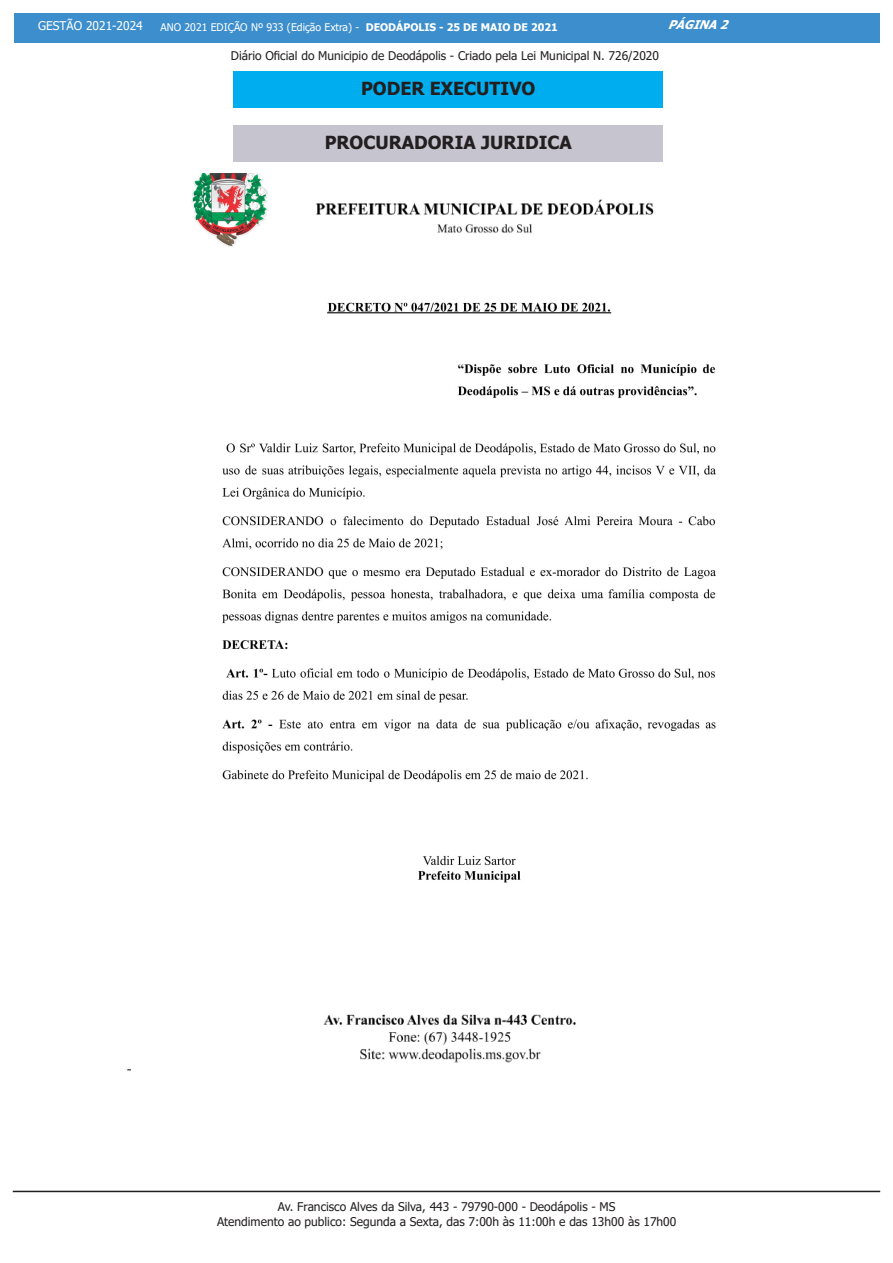
<style>
.page{position:relative;width:893px;height:1263px;background:#fff}
.page>*{position:absolute;margin:0;border:0;box-sizing:border-box;transform-origin:0 0}
.t1{font:700 18px "Tahoma";color:#231f20}
.t2{font:16.5px "Calibri";color:#231f20}
.t3{font:12px/14.4px "Tahoma";color:#231f20;text-align:center}
.t4{font:12px "Tahoma";color:#fff}
.t5{font:italic 700 12px "Tahoma";color:#fff}
.t6{font:10.5px "Tahoma";color:#fff}
.s1{font-weight:700}
</style>
<div class="page">
<div style="left:14px;top:14px;width:865px;height:29px;background:#3c8ecc"></div>
<hr style="left:13px;top:1191px;width:867px;height:1px;background:#231f20">
<div style="left:233px;top:72px;width:430px;height:36px;background:#00aeef"></div>
<div style="left:233px;top:126px;width:430px;height:36px;background:#c6c4cf"></div>
<img style="left:191px;top:173px;width:525px;height:890px">
<p class="t4" style="left:38px;top:18px;width:106px">GESTÃO 2021-2024</p>
<p class="t6" style="left:161px;top:20px;width:399px">ANO 2021 EDIÇÃO Nº 933 (Edição Extra) - <span class="s1">DEODÁPOLIS - 25 DE MAIO DE 2021</span></p>
<p class="t5" style="left:668px;top:16px;width:68px">PÁGINA2</p>
<p class="t3" style="left:231px;top:49px;width:430px">Diário Oficial do Municipio de Deodápolis - Criado pela Lei Municipal N. 726/2020</p>
<p class="t1" style="left:361px;top:76px;width:176px">PODER EXECUTIVO</p>
<p class="t1" style="left:325px;top:130px;width:249px">PROCURADORIA JURIDICA</p>
<p class="t2" style="left:127px;top:1057px;width:7px">-</p>
<p class="t3" style="left:217px;top:1200px;width:461px">Av. Francisco Alves da Silva, 443 - 79790-000 - Deodápolis - MS<br>Atendimento ao publico: Segunda a Sexta, das 7:00h às 11:00h e das 13h00 às 17h00</p>
</div>
